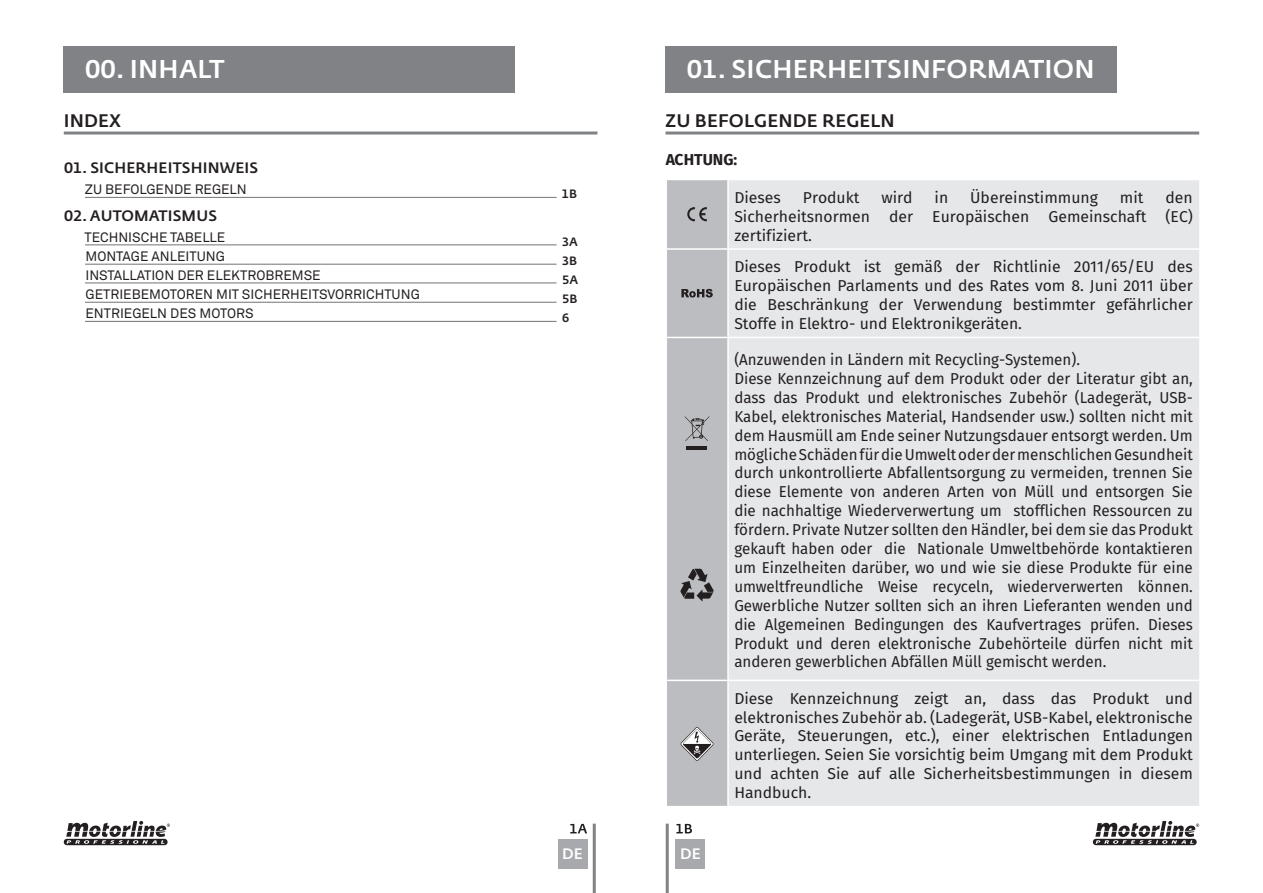
<style>
.page{position:relative;width:1263px;height:893px;background:#fff}
.page>*{position:absolute;margin:0;border:0;box-sizing:border-box;transform-origin:0 0}
.t1{font:500 25.5px "Fedra Sans Std";letter-spacing:.01em;color:#fff}
.t2{font:500 18px "Fedra Sans Std";letter-spacing:.01em;color:#231f20}
.t3{font:15.75px/18.9px "Fira Sans";color:#231f20;scale:.96 1}
.t4{font:15.75px/18.9px "Fira Sans";color:#231f20;text-align:justify}
.t5{font:700 15.75px "Fira Sans";color:#231f20}
.t6{font:500 15px "Fedra Sans Std";letter-spacing:.01em;color:#231f20}
.t7{font:500 15px "Fedra Sans Std";color:#fff}
.t8{font:13.5px "Akkurat Pro";color:#231f20}
.t9{font:500 12px/19.2px "Fedra Sans Std";color:#231f20}
</style>
<div class="page">
<div style="left:665px;top:47px;width:452px;height:46px;background:#808285"></div>
<div style="left:64px;top:47px;width:451px;height:46px;background:#808285"></div>
<hr style="left:665px;top:132px;width:534px;height:3px;background:#808285">
<hr style="left:64px;top:132px;width:533px;height:3px;background:#808285">
<hr style="left:593px;top:824px;width:3px;height:69px;background:#808285">
<hr style="left:666px;top:824px;width:3px;height:69px;background:#808285">
<div style="left:675px;top:839px;width:30px;height:30px;background:#a8a9ad"></div>
<div style="left:558px;top:839px;width:29px;height:30px;background:#a8a9ad"></div>
<hr style="left:85px;top:197px;width:471px;height:1px;background:#808285">
<hr style="left:85px;top:244px;width:471px;height:1px;background:#808285">
<hr style="left:85px;top:282px;width:471px;height:1px;background:#808285">
<hr style="left:85px;top:264px;width:471px;height:1px;background:#808285">
<hr style="left:85px;top:302px;width:471px;height:1px;background:#808285">
<hr style="left:85px;top:321px;width:471px;height:1px;background:#808285">
<svg style="left:570px;top:824px;width:17px;height:9px"></svg>
<svg style="left:676px;top:824px;width:16px;height:9px"></svg>
<div style="left:729px;top:180px;width:470px;height:157px;background:#e6e7e9"></div>
<div style="left:729px;top:338px;width:470px;height:468px;background:#e6e7e9"></div>
<hr style="left:728px;top:248px;width:471px;height:2px;background:#fff">
<hr style="left:728px;top:680px;width:471px;height:1px;background:#fff">
<svg style="left:666px;top:180px;width:62px;height:626px;background:#babbbe"></svg>
<svg style="left:1093px;top:821px;width:106px;height:24px"></svg>
<svg style="left:64px;top:821px;width:106px;height:24px"></svg>
<h1 class="t1" style="left:85px;top:53px;width:141px">00. INHALT</h1>
<h1 class="t1" style="left:687px;top:53px;width:409px">01. SICHERHEITSINFORMATION</h1>
<p class="t2" style="left:64px;top:110px;width:59px">INDEX</p>
<p class="t2" style="left:666px;top:110px;width:231px">ZU BEFOLGENDE REGELN</p>
<p class="t6" style="left:64px;top:159px;width:196px">01. SICHERHEITSHINWEIS</p>
<p class="t6" style="left:64px;top:206px;width:155px">02. AUTOMATISMUS</p>
<p class="t8" style="left:85px;top:182px;width:164px">ZU BEFOLGENDE REGELN</p>
<p class="t8" style="left:84px;top:229px;width:142px">TECHNISCHE TABELLE</p>
<p class="t8" style="left:85px;top:267px;width:237px">INSTALLATION DER ELEKTROBREMSE</p>
<p class="t8" style="left:85px;top:249px;width:141px">MONTAGE ANLEITUNG</p>
<p class="t8" style="left:86px;top:287px;width:336px">GETRIEBEMOTOREN MIT SICHERHEITSVORRICHTUNG</p>
<p class="t8" style="left:85px;top:306px;width:170px">ENTRIEGELN DES MOTORS</p>
<p class="t9" style="left:562px;top:185px;width:17px">1B</p>
<p class="t9" style="left:562px;top:232px;width:17px">3A</p>
<p class="t9" style="left:562px;top:270px;width:17px">5A</p>
<p class="t9" style="left:562px;top:251px;width:17px">3B</p>
<p class="t9" style="left:562px;top:289px;width:17px">5B<br>6</p>
<p class="t5" style="left:666px;top:147px;width:73px">ACHTUNG:</p>
<p class="t4" style="left:734px;top:187px;width:48px">Dieses</p>
<p class="t4" style="left:803px;top:187px;width:58px">Produkt</p>
<p class="t4" style="left:881px;top:187px;width:33px">wird</p>
<p class="t4" style="left:934px;top:187px;width:15px">in</p>
<p class="t4" style="left:970px;top:187px;width:129px">Übereinstimmung</p>
<p class="t4" style="left:1120px;top:187px;width:25px">mit</p>
<p class="t4" style="left:734px;top:187px;width:460px;text-indent:431px">den Sicherheitsnormen der Europäischen Gemeinschaft (EC) zertifiziert.</p>
<p class="t4" style="left:734px;top:257px;width:460px">Dieses Produkt ist gemäß der Richtlinie 2011/65/EU des Europäischen Parlaments und des Rates vom 8. Juni 2011 über die Beschränkung der Verwendung bestimmter gefährlicher Stoffe in Elektro- und Elektronikgeräten.</p>
<p class="t3" style="left:734px;top:350px;width:479px">(Anzuwenden in Ländern mit Recycling-Systemen).<br>Diese Kennzeichnung auf dem Produkt oder der Literatur gibt an, dass das Produkt und elektronisches Zubehör (Ladegerät, USB-Kabel, elektronisches Material, Handsender usw.) sollten nicht mit dem Hausmüll am Ende seiner Nutzungsdauer entsorgt werden. Um mögliche Schäden für die Umwelt oder der menschlichen Gesundheit durch unkontrollierte Abfallentsorgung zu vermeiden, trennen Sie diese Elemente von anderen Arten von Müll und entsorgen Sie die nachhaltige Wiederverwertung um stofflichen Ressourcen zu fördern. Private Nutzer sollten den Händler, bei dem sie das Produkt gekauft haben oder die Nationale Umweltbehörde kontaktieren um Einzelheiten darüber, wo und wie sie diese Produkte für eine umweltfreundliche Weise recyceln, wiederverwerten können.<br>Gewerbliche Nutzer sollten sich an ihren Lieferanten wenden und die Algemeinen Bedingungen des Kaufvertrages prüfen. Dieses Produkt und deren elektronische Zubehörteile dürfen nicht mit anderen gewerblichen Abfällen Müll gemischt werden.</p>
<p class="t4" style="left:734px;top:688px;width:460px">Diese Kennzeichnung zeigt an, dass das Produkt und elektronisches Zubehör ab. (Ladegerät, USB-Kabel, elektronische Geräte, Steuerungen, etc.), einer elektrischen Entladungen unterliegen. Seien Sie vorsichtig beim Umgang mit dem Produkt und achten Sie auf alle Sicherheitsbestimmungen in diesem Handbuch.</p>
<p class="t7" style="left:562px;top:845px;width:22px">DE</p>
<p class="t7" style="left:680px;top:845px;width:22px">DE</p>
</div>
